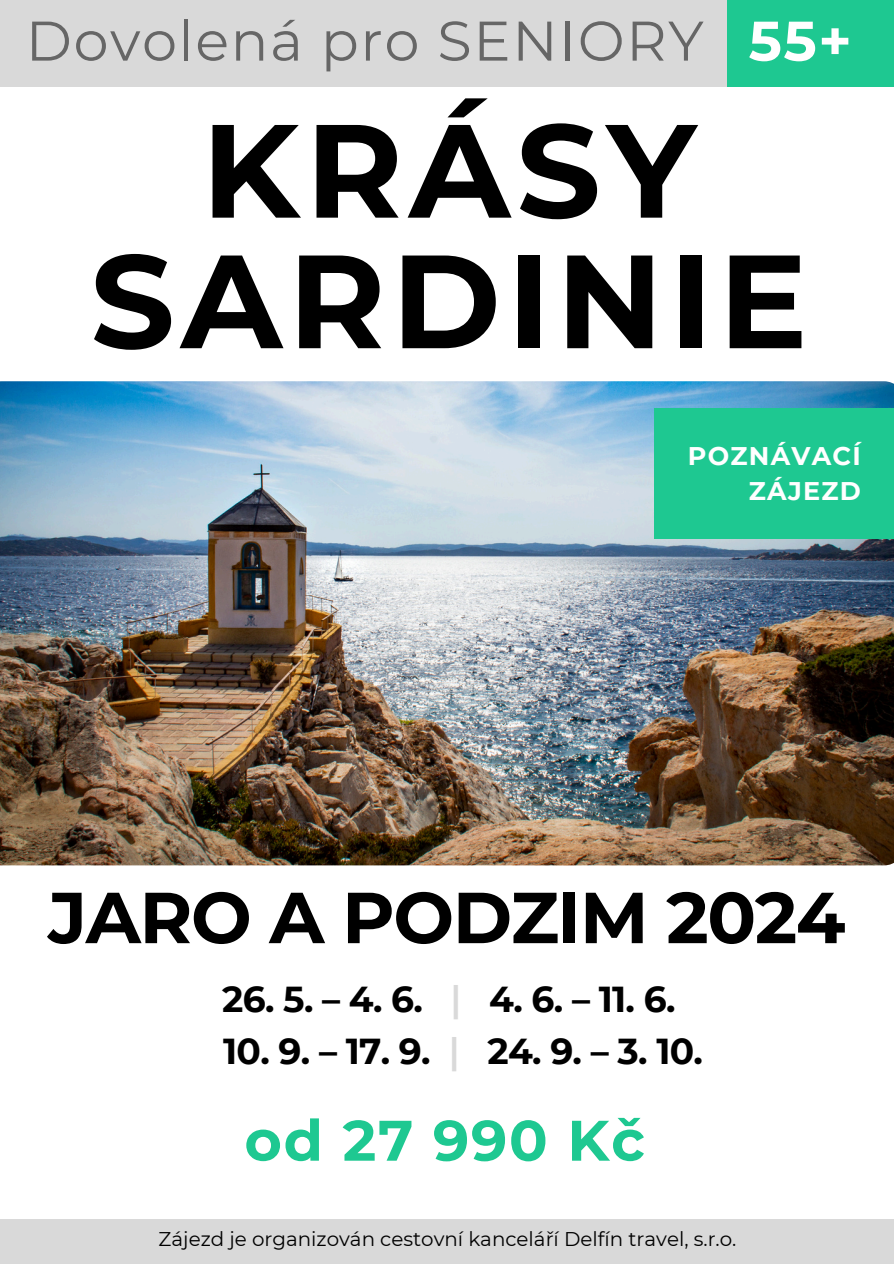
<style>
.page{position:relative;width:894px;height:1264px;background:#fff}
.page>*{position:absolute;margin:0;border:0;box-sizing:border-box;transform-origin:0 0}
.t1{font:700 132.3px/130.5px "Montserrat";letter-spacing:.045em;color:#000;text-align:center}
.t2{font:700 72px "Montserrat";letter-spacing:-.02em;color:#000}
.t3{font:700 57px "Montserrat";letter-spacing:.03em;color:#1ec891}
.t4{font:55.65px "Montserrat";letter-spacing:.03em;color:#666}
.t5{font:700 55.65px "Montserrat";color:#fff}
.t6{font:700 36px "Montserrat";letter-spacing:-.02em;color:#000}
.t7{font:700 25.5px/34.8px "Montserrat";letter-spacing:.05em;color:#fff;text-align:right}
.t8{font:19.8px "Montserrat";color:#000}
.s1{font-weight:600;color:#d9d9d9}
</style>
<div class="page">
<div style="left:0;top:0;width:841px;height:87px;background:#d9d9d9"></div>
<div style="left:727px;top:0;width:166px;height:87px;background:#1ec891"></div>
<div style="left:0;top:1219px;width:893px;height:44px;background:#d9d9d9"></div>
<img style="left:0;top:381px;width:893px;height:484px">
<div style="left:653px;top:408px;width:240px;height:131px;background:#1ec891"></div>
<h4 class="t4" style="left:26px;top:7px;width:679px">Dovolená pro SENIORY</h4>
<h3 class="t5" style="left:748px;top:7px;width:105px">55+</h3>
<p class="t1" style="left:90px;top:105px;width:718px">KRÁSY<br>SARDINIE</p>
<h6 class="t7" style="left:687px;top:438px;width:174px">POZNÁVACÍ<br>ZÁJEZD</h6>
<p class="t2" style="left:48px;top:873px;width:798px">JARO A PODZIM 2024</p>
<h1 class="t6" style="left:222px;top:976px;width:454px">26. 5. – 4. 6. <span class="s1">|</span> 4. 6. – 11. 6.</h1>
<p class="t6" style="left:223px;top:1029px;width:481px">10. 9. – 17. 9. <span class="s1">|</span> 24. 9. – 3. 10.</p>
<p class="t3" style="left:244px;top:1105px;width:402px">od 27 990 Kč</p>
<p class="t8" style="left:159px;top:1226px;width:579px">Zájezd je organizován cestovní kanceláří Delfín travel, s.r.o.</p>
</div>
